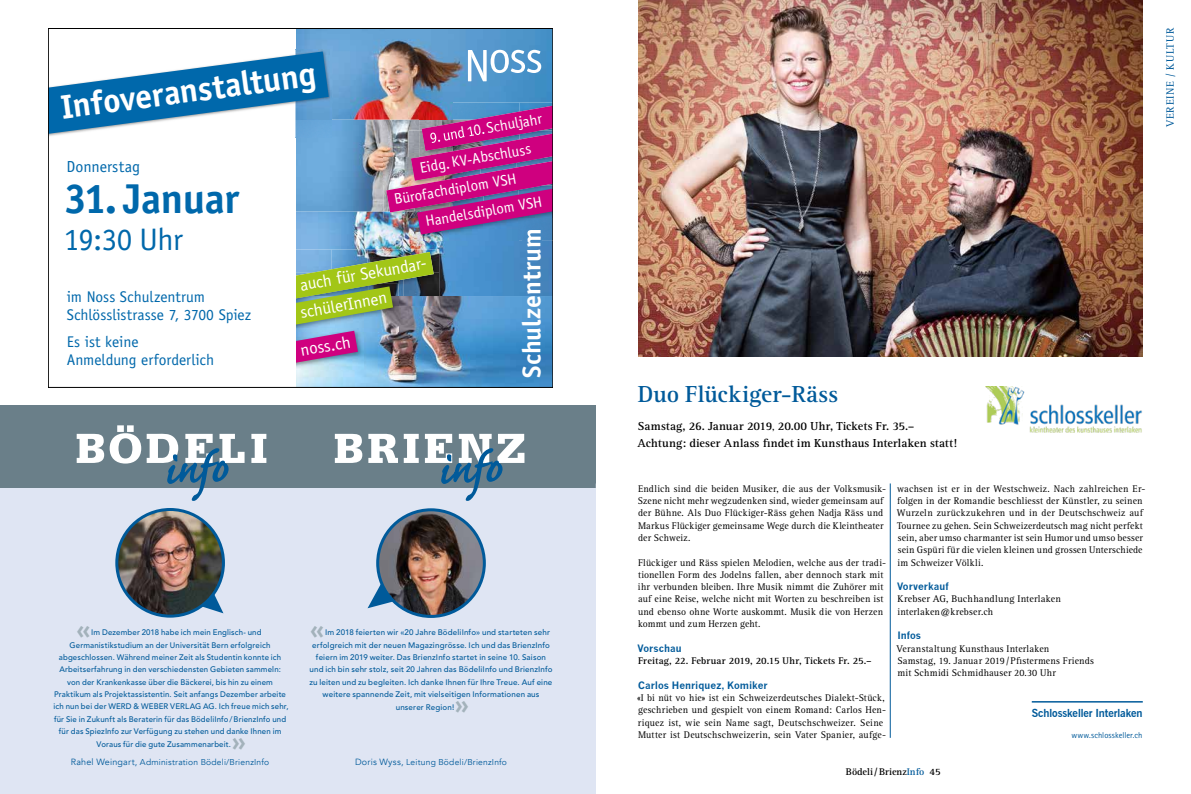
<style>
.page{position:relative;width:1191px;height:794px;background:#fff}
.page>*{position:absolute;margin:0;border:0;box-sizing:border-box;transform-origin:0 0}
.t1{font:700 41.8px "Officina Sans Std";letter-spacing:-.01em;color:#0068ab}
.t2{font:700 34px "Officina Sans Std";color:#fff}
.t3{font:31.1px "Officina Sans Std";letter-spacing:-.015em;color:#0068ab}
.t4{font:700 25.8px "Officina Sans Std";color:#fff}
.t5{font:900 25px "Avenir LT";color:#a3b2bb}
.t6{font:700 24px "Rotis Serif";letter-spacing:.01em;color:#005a9a}
.t7{font:17.1px/26.9px "Officina Sans Std";color:#fff}
.t8{font:16px "Officina Sans Std";letter-spacing:-.005em;color:#0068ab}
.t9{font:15.5px/17.9px "Officina Sans Std";letter-spacing:-.005em;color:#0068ab}
.t10{font:15.2px "Officina Sans Std";color:#fff}
.t11{font:700 12px/16.4px "Rotis Serif";letter-spacing:.005em;color:#000}
.t12{font:700 11px "News Gothic BT";letter-spacing:-.005em;color:#005a9a}
.t13{font:11px "Rotis Serif";letter-spacing:.065em;color:#005a9a}
.t14{font:10px/12.3px "Rotis Serif";letter-spacing:.02em;color:#000}
.t15{font:700 10px "Rotis Serif";color:#000}
.t16{font:700 10px "News Gothic";color:#005a9a}
.t17{font:8.5px "Avenir";letter-spacing:.02em;color:#005a9a}
.t18{font:8.5px "Rotis Sans Serif";letter-spacing:.01em;color:#005a9a}
.t19{font:500 8px "Avenir LT";letter-spacing:.02em;color:#005a9a}
.s1{font-size:9px}
.s2{font-size:9.5px}
.s3{color:#005a9a}
</style>
<div class="page">
<div style="left:0;top:483px;width:595px;height:311px;background:#dfe5f3"></div>
<img style="left:296px;top:296px;width:255px;height:89px">
<img style="left:296px;top:211px;width:255px;height:85px">
<img style="left:434px;top:296px;width:5px;height:9px">
<img style="left:296px;top:249px;width:35px;height:3px">
<img style="left:331px;top:249px;width:36px;height:3px">
<img style="left:367px;top:249px;width:36px;height:3px">
<img style="left:403px;top:249px;width:36px;height:47px">
<img style="left:296px;top:364px;width:67px;height:5px">
<img style="left:296px;top:252px;width:138px;height:112px">
<img style="left:295px;top:120px;width:91px;height:91px">
<img style="left:295px;top:30px;width:256px;height:90px">
<svg style="left:468px;top:50px;width:73px;height:31px"></svg>
<img style="left:384px;top:186px;width:2px;height:32px">
<img style="left:384px;top:158px;width:2px;height:28px">
<img style="left:386px;top:102px;width:165px;height:138px">
<img style="left:50px;top:50px;width:281px;height:87px">
<svg style="left:50px;top:51px;width:279px;height:83px"></svg>
<div style="left:0;top:405px;width:595px;height:83px;background:#6a7f89"></div>
<svg style="left:335px;top:434px;width:189px;height:67px"></svg>
<svg style="left:77px;top:425px;width:189px;height:76px"></svg>
<svg style="left:194px;top:588px;width:29px;height:25px"></svg>
<img style="left:117px;top:509px;width:106px;height:107px;border-radius:53px">
<div style="left:115px;top:508px;width:110px;height:109px;border:3px solid #005a9a;border-radius:50%"></div>
<svg style="left:367px;top:570px;width:35px;height:38px"></svg>
<img style="left:378px;top:510px;width:106px;height:106px;border-radius:53px">
<div style="left:376px;top:508px;width:110px;height:110px;border:3px solid #005a9a;border-radius:50%"></div>
<img style="left:638px;top:0;width:504px;height:356px">
<hr style="left:1031px;top:701px;width:111px;height:1px;background:#005a9a">
<img style="left:985px;top:386px;width:157px;height:47px">
<hr style="left:890px;top:483px;width:1px;height:255px;background:#005a9a">
<h2 class="t2" style="left:58px;top:85px;width:258px;rotate:-7deg">Infoveranstaltung</h2>
<h3 class="t10" style="left:428px;top:129px;width:115px;rotate:-10deg">9. und 10. Schuljahr</h3>
<h3 class="t10" style="left:418px;top:159px;width:114px;rotate:-10deg">Eidg.KV-Abschluss</h3>
<h3 class="t10" style="left:393px;top:191px;width:125px;rotate:-10deg">Bürofachdiplom VSH</h3>
<h3 class="t8" style="left:67px;top:158px;width:75px">Donnerstag</h3>
<h1 class="t1" style="left:64px;top:173px;width:176px">31. Januar</h1>
<h3 class="t10" style="left:424px;top:213px;width:120px;rotate:-10deg">Handelsdiplom VSH</h3>
<h3 class="t3" style="left:64px;top:221px;width:120px">19:30 Uhr</h3>
<h3 class="t4" style="left:516px;top:378px;width:151px;rotate:-90deg">Schulzentrum</h3>
<h3 class="t7" style="left:293px;top:272px;width:136px;rotate:-10deg">auch für Sekundar&shy;schülerInnen</h3>
<h3 class="t7" style="left:298px;top:337px;width:52px;rotate:-10deg">noss.ch</h3>
<h3 class="t9" style="left:67px;top:288px;width:186px">im Noss Schulzentrum<br>Schlösslistrasse 7, 3700 Spiez</h3>
<h3 class="t9" style="left:67px;top:333px;width:149px">Es ist keine<br>Anmeldung erforderlich</h3>
<h3 class="t5" style="left:77px;top:614px;width:15px">«</h3>
<p class="t19" style="left:91px;top:628px;width:172px">Im Dezember 2018 habe ich mein Englisch- und</p>
<p class="t19" style="left:70px;top:640px;width:202px">Germanistikstudium an der Universität Bern erfolgreich</p>
<p class="t19" style="left:59px;top:652px;width:224px">abgeschlossen. Während meiner Zeit als Studentin konnte ich</p>
<p class="t19" style="left:59px;top:665px;width:223px">Arbeitserfahrung in den verschiedensten Gebieten sammeln:</p>
<p class="t19" style="left:67px;top:677px;width:207px">von der Krankenkasse über die Bäckerei, bis hin zu einem</p>
<p class="t19" style="left:54px;top:689px;width:233px">Praktikum als Projektassistentin. Seit anfangs Dezember arbeite</p>
<p class="t19" style="left:53px;top:702px;width:237px">ich nun bei der WERD &amp; WEBER VERLAG AG. Ich freue mich sehr,</p>
<p class="t19" style="left:54px;top:714px;width:234px">für Sie in Zukunft als Beraterin für das BödeliInfo/BrienzInfo und</p>
<p class="t19" style="left:59px;top:726px;width:224px">für das SpiezInfo zur Verfügung zu stehen und danke Ihnen im</p>
<p class="t19" style="left:97px;top:739px;width:136px">Voraus für die gute Zusammenarbeit.</p>
<h3 class="t5" style="left:232px;top:726px;width:15px">»</h3>
<p class="t17" style="left:71px;top:757px;width:200px"><span class="s1">Rahel Weingart,</span> Administration Bödeli/BrienzInfo</p>
<h3 class="t5" style="left:310px;top:614px;width:15px">«</h3>
<p class="t19" style="left:325px;top:628px;width:226px">Im 2018 feierten wir «20 Jahre BödeliInfo» und starteten sehr</p>
<p class="t19" style="left:312px;top:640px;width:239px">erfolgreich mit der neuen Magazingrösse. Ich und das BrienzInfo</p>
<p class="t19" style="left:316px;top:652px;width:231px">feiern im 2019 weiter. Das BrienzInfo startet in seine 10. Saison</p>
<p class="t19" style="left:309px;top:665px;width:245px">und ich bin sehr stolz, seit 20 Jahren das BödeliInfo und BrienzInfo</p>
<p class="t19" style="left:309px;top:677px;width:244px">zu leiten und zu begleiten. Ich danke Ihnen für Ihre Treue. Auf eine</p>
<p class="t19" style="left:322px;top:689px;width:218px">weitere spannende Zeit, mit vielseitigen Informationen aus</p>
<p class="t19" style="left:396px;top:702px;width:60px">unserer Region!</p>
<h3 class="t5" style="left:455px;top:689px;width:15px">»</h3>
<p class="t17" style="left:355px;top:756px;width:153px"><span class="s1">Doris Wyss,</span> Leitung Bödeli/BrienzInfo</p>
<p class="t13" style="left:1164px;top:127px;width:101px;rotate:-90deg">VEREINE / KULTUR</p>
<h3 class="t6" style="left:637px;top:379px;width:202px">Duo Flückiger-Räss</h3>
<p class="t11" style="left:637px;top:418px;width:321px">Samstag, 26. Januar 2019<span class="s2">,</span> 20.00 Uhr, Tickets Fr. 35.–<br>Achtung: dieser Anlass findet im Kunsthaus Interlaken statt!</p>
<p class="t14" style="left:638px;top:482px;width:249px">Endlich sind die beiden Musiker, die aus der Volksmusik-Szene nicht mehr wegzudenken sind, wieder gemeinsam auf der Bühne. Als Duo Flückiger-Räss gehen Nadja Räss und Markus Flückiger gemeinsame Wege durch die Kleintheater der Schweiz.</p>
<p class="t14" style="left:638px;top:556px;width:249px">Flückiger und Räss spielen Melodien, welche aus der tradi&shy;tionellen Form des Jodelns fallen, aber dennoch stark mit ihr verbunden bleiben. Ihre Musik nimmt die Zuhörer mit auf eine Reise, welche nicht mit Worten zu beschreiben ist und ebenso ohne Worte auskommt. Musik die von Herzen kommt und zum Herzen geht.</p>
<p class="t16" style="left:637px;top:642px;width:46px">Vorschau</p>
<p class="t15" style="left:638px;top:655px;width:235px">Freitag, 22. Februar 2019, 20.15 Uhr, Tickets Fr. 25.–</p>
<p class="t16" style="left:638px;top:679px;width:131px">Carlos Henriquez, Komiker</p>
<p class="t14" style="left:637px;top:691px;width:250px">«I bi nüt vo hie» ist ein Schweizerdeutsches Dialekt-Stück, geschrieben und gespielt von einem Romand: Carlos Hen&shy;riquez ist, wie sein Name sagt, Deutschschweizer. Seine Mutter ist Deutschschweizerin, sein Vater Spanier, aufge-</p>
<p class="t14" style="left:897px;top:482px;width:250px">wachsen ist er in der Westschweiz. Nach zahlreichen Er&shy;folgen in der Romandie beschliesst der Künstler, zu seinen Wurzeln zurückzukehren und in der Deutschschweiz auf Tournee zu gehen. Sein Schweizerdeutsch mag nicht perfekt sein, aber umso charmanter ist sein Humor und umso besser sein Gspüri für die vielen kleinen und grossen Unterschiede im Schweizer Völkli.</p>
<p class="t16" style="left:897px;top:580px;width:53px">Vorverkauf</p>
<p class="t14" style="left:897px;top:593px;width:165px">Krebser AG, Buchhandlung Interlaken interlaken@krebser.ch</p>
<p class="t16" style="left:897px;top:629px;width:25px">Infos</p>
<p class="t14" style="left:896px;top:642px;width:199px">Veranstaltung Kunsthaus Interlaken<br>Samstag, 19. Januar 2019/Pfistermens Friends mit Schmidi Schmidhauser 20.30 Uhr</p>
<p class="t12" style="left:1031px;top:706px;width:112px">Schlosskeller Interlaken</p>
<p class="t18" style="left:1071px;top:730px;width:73px">www.schlosskeller.ch</p>
<p class="t15" style="left:846px;top:765px;width:96px">Bödeli/Brienz<span class="s3">Info</span> 45</p>
</div>
